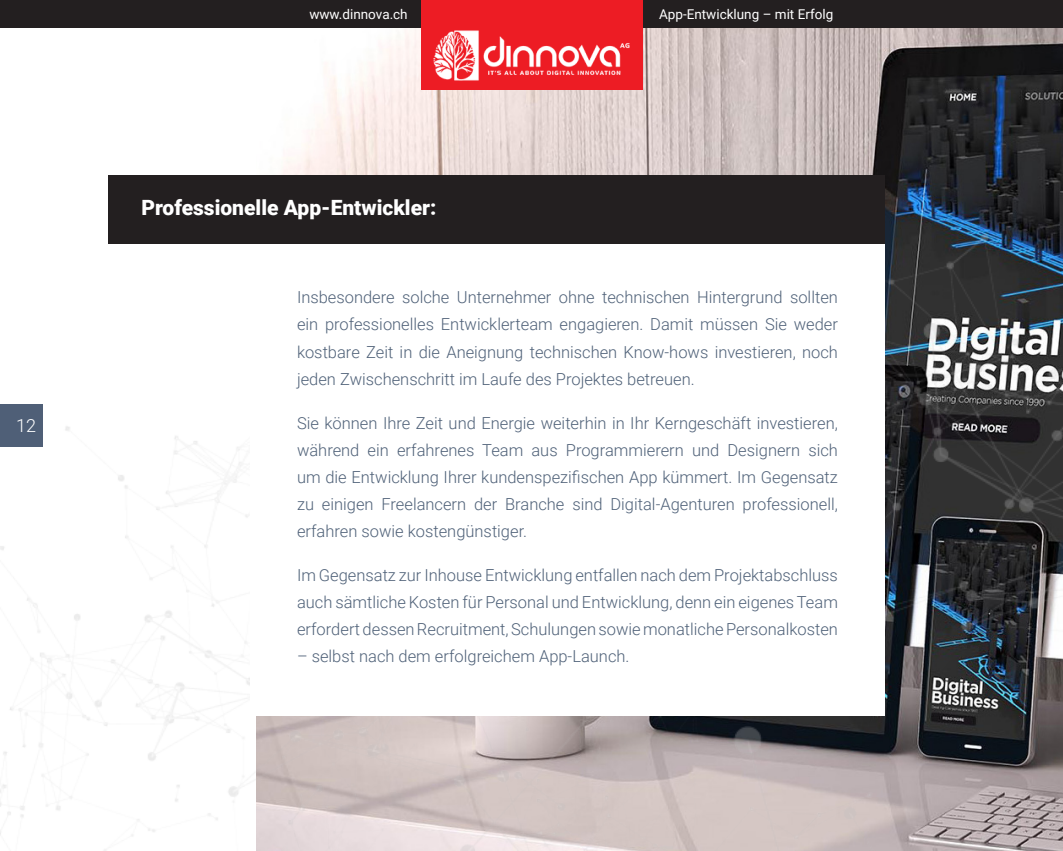
<style>
.page{position:relative;width:1063px;height:851px;background:#fff}
.page>*{position:absolute;margin:0;border:0;box-sizing:border-box;transform-origin:0 0}
.Titlu_1{font:900 21px "Roboto";color:#fff}
.t1{font:300 18px "Roboto";color:#fff}
.text_fara_indent{font:300 16.5px/27px "Roboto";color:#4f6178;text-align:justify}
.t2{font:13.5px "Roboto";color:#fff}
</style>
<div class="page">
<img style="left:256px;top:27px;width:807px;height:47px">
<img style="left:0;top:74px;width:1063px;height:776px">
<div style="left:0;top:404px;width:43px;height:42px;background:#4f5f77"></div>
<div style="left:0;top:0;width:1063px;height:27px;background:#231f20"></div>
<div style="left:421px;top:0;width:221px;height:89px;background:#ed1c24"></div>
<img style="left:433px;top:30px;width:197px;height:51px">
<div style="left:250px;top:244px;width:635px;height:472px;background:#fff"></div>
<div style="left:108px;top:176px;width:777px;height:68px;background:#231f20"></div>
<p class="t1" style="left:16px;top:413px;width:21px">12</p>
<p class="t2" style="left:309px;top:4px;width:100px">www.dinnova.ch</p>
<p class="t2" style="left:659px;top:4px;width:176px">App-Entwicklung – mit Erfolg</p>
<p class="Titlu_1" style="left:141px;top:193px;width:297px">Professionelle App-Entwickler:</p>
<p class="text_fara_indent" style="left:297px;top:283px;width:542px">Insbesondere solche Unternehmer ohne technischen Hintergrund sollten ein professionelles Entwicklerteam engagieren. Damit müssen Sie weder kostbare Zeit in die Aneignung technischen Know-hows investieren, noch jeden Zwischenschritt im Laufe des Projektes betreuen.</p>
<p class="text_fara_indent" style="left:297px;top:408px;width:542px">Sie können Ihre Zeit und Energie weiterhin in Ihr Kerngeschäft investieren, während ein erfahrenes Team aus Programmierern und Designern sich um die Entwicklung Ihrer kundenspezifischen App kümmert. Im Gegensatz zu einigen Freelancern der Branche sind Digital-Agenturen professionell, erfahren sowie kostengünstiger.</p>
<p class="text_fara_indent" style="left:297px;top:560px;width:542px">Im Gegensatz zur Inhouse Entwicklung entfallen nach dem Projektabschluss auch sämtliche Kosten für Personal und Entwicklung, denn ein eigenes Team erfordert dessen Recruitment, Schulungen sowie monatliche Personalkosten</p>
<p class="text_fara_indent" style="left:297px;top:641px;width:334px">– selbst nach dem erfolgreichem App-Launch.</p>
</div>
